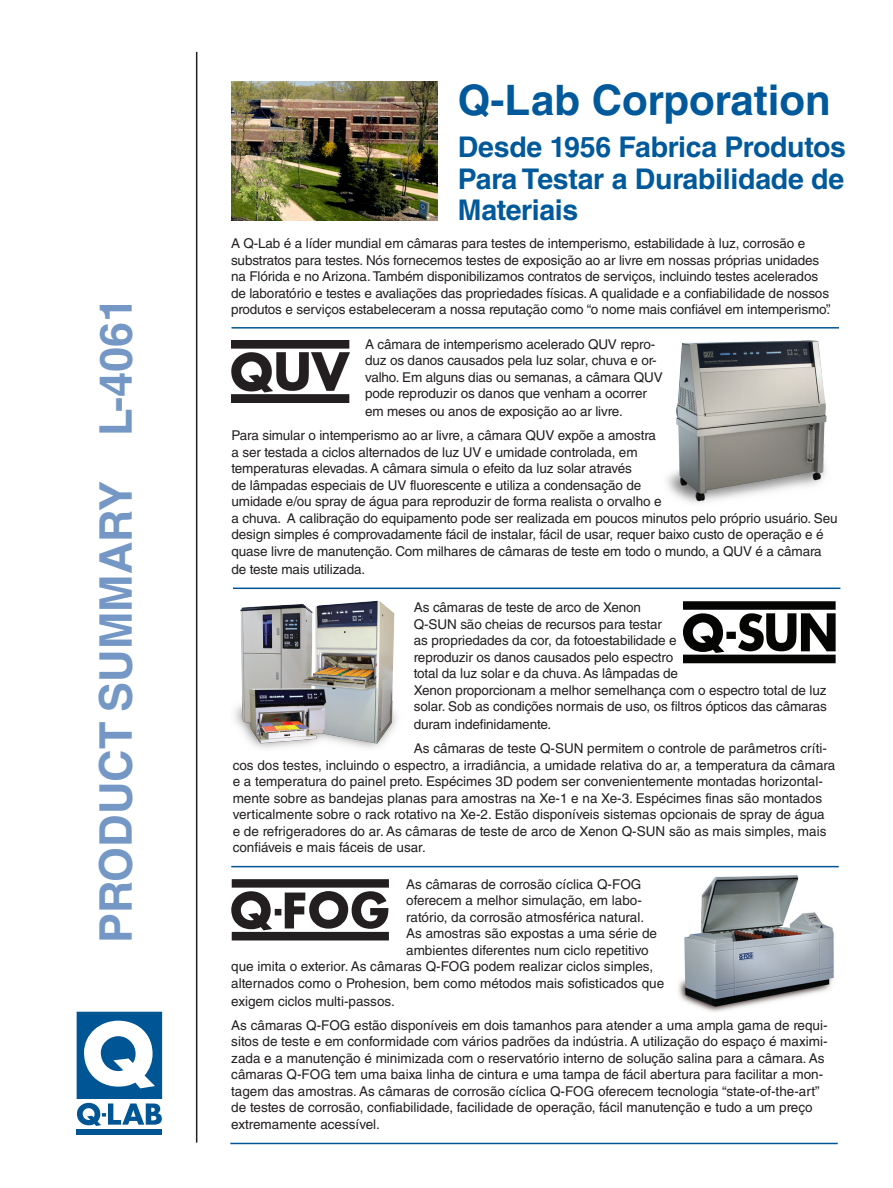
<style>
.page{position:relative;width:893px;height:1188px;background:#fff}
.page>*{position:absolute;margin:0;border:0;box-sizing:border-box;transform-origin:0 0}
.TECH_BULL_2{font:700 45px "Helvetica LT Std";color:#7497c5}
.t1{font:700 42px "Helvetica LT Std";color:#00599b}
.t2{font:700 28.5px/31.5px "Helvetica LT Std";letter-spacing:-.01em;color:#00599b;text-align:justify}
.t3{font:13.5px/16.5px "Helvetica LT Std";letter-spacing:-.01em;color:#231f20}
</style>
<div class="page">
<hr style="left:196px;top:52px;width:1px;height:1091px;background:#231f20">
<svg style="left:77px;top:1012px;width:85px;height:114px"></svg>
<div style="left:77px;top:1129px;width:85px;height:6px;background:#005595"></div>
<img style="left:231px;top:81px;width:207px;height:139px">
<hr style="left:231px;top:327px;width:608px;height:2px;background:#005595">
<img style="left:231px;top:341px;width:119px;height:62px">
<img style="left:666px;top:340px;width:161px;height:164px">
<hr style="left:233px;top:588px;width:607px;height:1px;background:#005595">
<svg style="left:683px;top:601px;width:153px;height:62px"></svg>
<img style="left:234px;top:600px;width:163px;height:149px">
<hr style="left:230px;top:1143px;width:608px;height:1px;background:#005595">
<svg style="left:231px;top:879px;width:158px;height:61px"></svg>
<img style="left:678px;top:875px;width:156px;height:137px">
<hr style="left:231px;top:866px;width:608px;height:1px;background:#005595">
<p class="TECH_BULL_2" style="left:88px;top:943px;width:647px;rotate:-90deg">PRODUCT SUMMARY L-4061</p>
<p class="t1" style="left:458px;top:75px;width:374px">Q-Lab Corporation</p>
<p class="t2" style="left:458px;top:131px;width:390px">Desde 1956 Fabrica Produtos Para Testar a Durabilidade de Materiais</p>
<p class="t3" style="left:231px;top:235px;width:601px">A Q-Lab é a líder mundial em câmaras para testes de intemperismo, estabilidade à luz, corrosão e substratos para testes. Nós fornecemos testes de exposição ao ar livre em nossas próprias unidades na Flórida e no Arizona. Também disponibilizamos contratos de serviços, incluindo testes acelerados de laboratório e testes e avaliações das propriedades físicas. A qualidade e a confiabilidade de nossos produtos e serviços estabeleceram a nossa reputação como “o nome mais confiável em intemperismo”.</p>
<p class="t3" style="left:365px;top:336px;width:299px">A câmara de intemperismo acelerado QUV repro&shy;duz os danos causados pela luz solar, chuva e or&shy;valho. Em alguns dias ou semanas, a câmara QUV pode reproduzir os danos que venham a ocorrer</p>
<p class="t3" style="left:365px;top:403px;width:259px">em meses ou anos de exposição ao ar livre.</p>
<p class="t3" style="left:231px;top:427px;width:608px">Para simular o intemperismo ao ar livre, a câmara QUV expõe a amostra<br>a ser testada a ciclos alternados de luz UV e umidade controlada, em<br>temperaturas elevadas. A câmara simula o efeito da luz solar através<br>de lâmpadas especiais de UV fluorescente e utiliza a condensação de<br>umidade e/ou spray de água para reproduzir de forma realista o orvalho e<br>a chuva. A calibração do equipamento pode ser realizada em poucos minutos pelo próprio usuário. Seu design simples é comprovadamente fácil de instalar, fácil de usar, requer baixo custo de operação e é quase livre de manutenção. Com milhares de câmaras de teste em todo o mundo, a QUV é a câmara</p>
<p class="t3" style="left:231px;top:561px;width:135px">de teste mais utilizada.</p>
<p class="t3" style="left:414px;top:599px;width:415px">As câmaras de teste de arco de Xenon<br>Q-SUN são cheias de recursos para testar<br>as propriedades da cor, da fotoestabilidade e<br>reproduzir os danos causados pelo espectro<br>total da luz solar e da chuva. As lâmpadas de<br>Xenon proporcionam a melhor semelhança com o espectro total de luz solar. Sob as condições normais de uso, os filtros ópticos das câmaras</p>
<p class="t3" style="left:414px;top:716px;width:139px">duram indefinidamente.</p>
<p class="t3" style="left:233px;top:740px;width:604px;text-indent:181px">As câmaras de teste Q-SUN permitem o controle de parâmetros críti&shy;cos dos testes, incluindo o espectro, a irradiância, a umidade relativa do ar, a temperatura da câmara e a temperatura do painel preto. Espécimes 3D podem ser convenientemente montadas horizontal&shy;mente sobre as bandejas planas para amostras na Xe-1 e na Xe-3. Espécimes finas são montados verticalmente sobre o rack rotativo na Xe-2. Estão disponíveis sistemas opcionais de spray de água e de refrigeradores do ar. As câmaras de teste de arco de Xenon Q-SUN são as mais simples, mais confiáveis e mais fáceis de usar.</p>
<p class="t3" style="left:406px;top:876px;width:237px">As câmaras de corrosão cíclica Q-FOG</p>
<p class="t3" style="left:406px;top:892px;width:237px">oferecem a melhor simulação, em labo-</p>
<p class="t3" style="left:406px;top:909px;width:239px">ratório, da corrosão atmosférica natural.</p>
<p class="t3" style="left:406px;top:925px;width:252px">As amostras são expostas a uma série de</p>
<p class="t3" style="left:406px;top:942px;width:244px">ambientes diferentes num ciclo repetitivo</p>
<p class="t3" style="left:231px;top:958px;width:423px">que imita o exterior. As câmaras Q-FOG podem realizar ciclos simples,</p>
<p class="t3" style="left:231px;top:975px;width:435px">alternados como o Prohesion, bem como métodos mais sofisticados que</p>
<p class="t3" style="left:231px;top:993px;width:165px">exigem ciclos multi-passos.</p>
<p class="t3" style="left:231px;top:1017px;width:598px">As câmaras Q-FOG estão disponíveis em dois tamanhos para atender a uma ampla gama de requi&shy;sitos de teste e em conformidade com vários padrões da indústria. A utilização do espaço é maximi&shy;zada e a manutenção é minimizada com o reservatório interno de solução salina para a câmara. As câmaras Q-FOG tem uma baixa linha de cintura e uma tampa de fácil abertura para facilitar a mon&shy;tagem das amostras. As câmaras de corrosão cíclica Q-FOG oferecem tecnologia “state-of-the-art” de testes de corrosão, confiabilidade, facilidade de operação, fácil manutenção e tudo a um preço extremamente acessível.</p>
</div>
